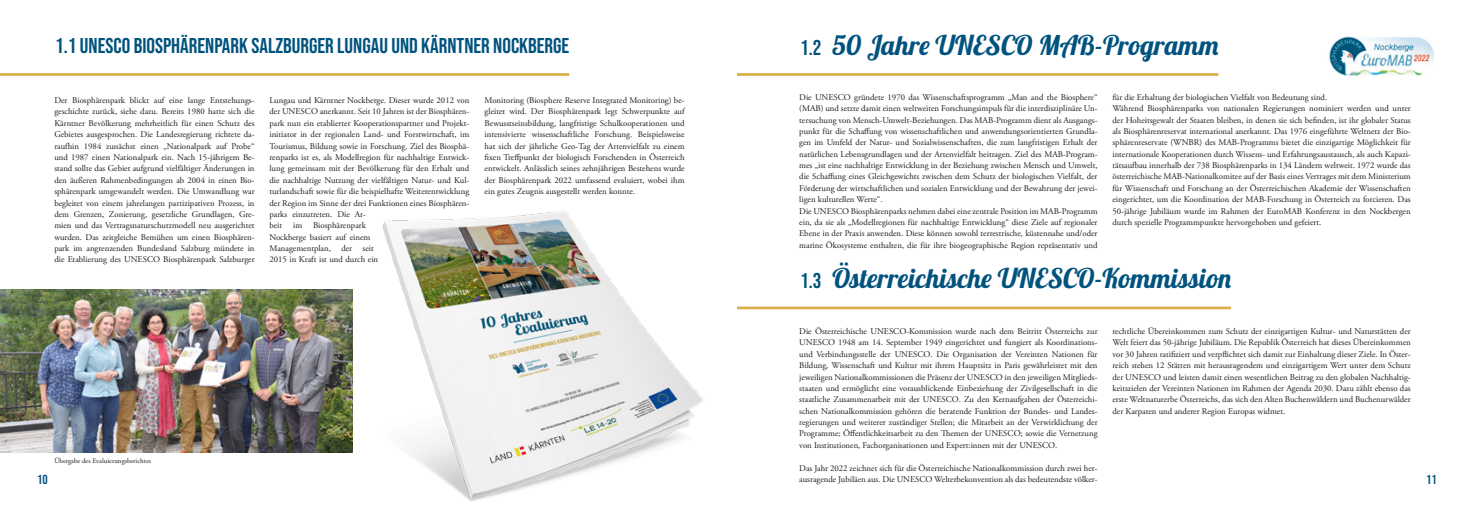
<style>
.page{position:relative;width:1474px;height:521px;background:#fff}
.page>*{position:absolute;margin:0;border:0;box-sizing:border-box;transform-origin:0 0}
.t1{font:27.12px "Lobster 1.4";color:#00537e}
.t2{font:21.44px "Bebas Neue";color:#00537e}
.t3{font:13.12px "Bebas Neue";color:#00537e}
.t4{font:8.75px/11.4px "Adobe Garamond Pro";color:#1d1d1b;text-align:justify}
.t5{font:7px "Adobe Garamond Pro";color:#1d1d1b}
</style>
<div class="page">
<hr style="left:0;top:73px;width:569px;height:3px;background:#d8ac43">
<img style="left:0;top:289px;width:352px;height:164px">
<hr style="left:737px;top:73px;width:481px;height:3px;background:#d8ac43">
<hr style="left:737px;top:307px;width:493px;height:2px;background:#d8ac43">
<img style="left:1329px;top:36px;width:105px;height:40px">
<img style="left:382px;top:210px;width:322px;height:291px">
<p class="t2" style="left:55px;top:34px;width:515px">1.1 UNESCO BIOSPHÄRENPARK SALZBURGER LUNGAU UND KÄRNTNER NOCKBERGE</p>
<p class="t4" style="left:54px;top:95px;width:202px">Der Biosphärenpark blickt auf eine lange Entstehungs&shy;geschichte zurück, siehe dazu. Bereits 1980 hatte sich die Kärntner Bevölkerung mehrheitlich für einen Schutz des Gebietes ausgesprochen. Die Landesregierung richtete da&shy;raufhin 1984 zunächst einen „Nationalpark auf Probe“ und 1987 einen Nationalpark ein. Nach 15-jährigem Be&shy;stand sollte das Gebiet aufgrund vielfältiger Änderungen in den äußeren Rahmenbedingungen ab 2004 in einen Bio&shy;sphärenpark umgewandelt werden. Die Umwandlung war begleitet von einem jahrelangen partizipativen Prozess, in dem Grenzen, Zonierung, gesetzliche Grundlagen, Gre&shy;mien und das Vertragsnaturschutzmodell neu ausgerichtet wurden. Das zeitgleiche Bemühen um einen Biosphären&shy;park im angrenzenden Bundesland Salzburg mündete in die Etablierung des UNESCO Biosphärenpark Salzburger</p>
<p class="t4" style="left:269px;top:95px;width:201px;text-align:left">Lungau und Kärntner Nockberge. Dieser wurde 2012 von der UNESCO anerkannt. Seit 10 Jahren ist der Biosphären&shy;park nun ein etablierter Kooperationspartner und Projekt&shy;initiator in der regionalen Land- und Forstwirtschaft, im Tourismus, Bildung sowie in Forschung. Ziel des Biosphä&shy;renparks ist es, als Modellregion für nachhaltige Entwick&shy;lung gemeinsam mit der Bevölkerung für den Erhalt und die nachhaltige Nutzung der vielfältigen Natur- und Kul&shy;turlandschaft sowie für die beispielhafte Weiterentwicklung der Region im Sinne der drei Funktionen eines Biosphären&shy;parks einzutreten. Die Ar-<br>beit im Biosphärenpark<br>Nockberge basiert auf einem<br>Managementplan, der seit<br>2015 in Kraft ist und durch ein</p>
<p class="t4" style="left:484px;top:95px;width:201px">Monitoring (Biosphere Reserve Integrated Monitoring) be&shy;gleitet wird. Der Biosphärenpark legt Schwerpunkte auf Bewusstseinsbildung, langfristige Schulkooperationen und intensivierte wissenschaftliche Forschung. Beispielsweise hat sich der jährliche Geo-Tag der Artenvielfalt zu einem fixen Treffpunkt der biologisch Forschenden in Österreich entwickelt. Anlässlich seines zehnjährigen Bestehens wurde der Biosphärenpark 2022 umfassend evaluiert, wobei ihm ein gutes Zeugnis ausgestellt werden konnte.</p>
<p class="t2" style="left:800px;top:35px;width:23px">1.2</p>
<p class="t1" style="left:832px;top:28px;width:388px">50 Jahre UNESCO MAB-Programm</p>
<p class="t4" style="left:799px;top:92px;width:300px">Die UNESCO gründete 1970 das Wissenschaftsprogramm „Man and the Biosphere“ (MAB) und setzte damit einen weltweiten Forschungsimpuls für die interdisziplinäre Un&shy;tersuchung von Mensch-Umwelt-Beziehungen. Das MAB-Programm dient als Ausgangs&shy;punkt für die Schaffung von wissenschaftlichen und anwendungsorientierten Grundla&shy;gen im Umfeld der Natur- und Sozialwissenschaften, die zum langfristigen Erhalt der natürlichen Lebensgrundlagen und der Artenvielfalt beitragen. Ziel des MAB-Program&shy;mes „ist eine nachhaltige Entwicklung in der Beziehung zwischen Mensch und Umwelt, die Schaffung eines Gleichgewichts zwischen dem Schutz der biologischen Vielfalt, der Förderung der wirtschaftlichen und sozialen Entwicklung und der Bewahrung der jewei&shy;ligen kulturellen Werte“.</p>
<p class="t4" style="left:799px;top:205px;width:300px">Die UNESCO Biosphärenparks nehmen dabei eine zentrale Position im MAB-Programm ein, da sie als „Modellregionen für nachhaltige Entwicklung“ diese Ziele auf regionaler Ebene in der Praxis anwenden. Diese können sowohl terrestrische, küstennahe und/oder marine Ökosysteme enthalten, die für ihre biogeographische Region repräsentativ und</p>
<p class="t4" style="left:1112px;top:92px;width:216px">für die Erhaltung der biologischen Vielfalt von Bedeutung sind.</p>
<p class="t4" style="left:1112px;top:103px;width:300px">Während Biosphärenparks von nationalen Regierungen nominiert werden und unter der Hoheitsgewalt der Staaten bleiben, in denen sie sich befinden, ist ihr globaler Status als Biosphärenreservat international anerkannt. Das 1976 eingeführte Weltnetz der Bio&shy;sphärenreservate (WNBR) des MAB-Programms bietet die einzigartige Möglichkeit für internationale Kooperationen durch Wissens- und Erfahrungsaustausch, als auch Kapazi&shy;tätsaufbau innerhalb der 738 Biosphärenparks in 134 Ländern weltweit. 1972 wurde das österreichische MAB-Nationalkomitee auf der Basis eines Vertrages mit dem Ministerium für Wissenschaft und Forschung an der Österreichischen Akademie der Wissenschaften eingerichtet, um die Koordination der MAB-Forschung in Österreich zu forcieren. Das 50-jährige Jubiläum wurde im Rahmen der EuroMAB Konferenz in den Nockbergen durch spezielle Programmpunkte hervorgehoben und gefeiert.</p>
<p class="t2" style="left:800px;top:269px;width:23px">1.3</p>
<p class="t1" style="left:832px;top:261px;width:400px">Österreichische UNESCO-Kommission</p>
<p class="t4" style="left:799px;top:326px;width:300px">Die Österreichische UNESCO-Kommission wurde nach dem Beitritt Österreichs zur UNESCO 1948 am 14. September 1949 eingerichtet und fungiert als Koordinations&shy;und Verbindungsstelle der UNESCO. Die Organisation der Vereinten Nationen für Bildung, Wissenschaft und Kultur mit ihrem Hauptsitz in Paris gewährleistet mit den jeweiligen Nationalkommissionen die Präsenz der UNESCO in den jeweiligen Mitglieds&shy;staaten und ermöglicht eine vorausblickende Einbeziehung der Zivilgesellschaft in die staatliche Zusammenarbeit mit der UNESCO. Zu den Kernaufgaben der Österreichi&shy;schen Nationalkommission gehören die beratende Funktion der Bundes- und Landes&shy;regierungen und weiterer zuständiger Stellen; die Mitarbeit an der Verwirklichung der Programme; Öffentlichkeitsarbeit zu den Themen der UNESCO; sowie die Vernetzung von Institutionen, Fachorganisationen und Expert:innen mit der UNESCO.</p>
<p class="t4" style="left:799px;top:462px;width:300px">Das Jahr 2022 zeichnet sich für die Österreichische Nationalkommission durch zwei her&shy;ausragende Jubiläen aus. Die UNESCO Welterbekonvention als das bedeutendste völker-</p>
<p class="t4" style="left:1112px;top:326px;width:300px">rechtliche Übereinkommen zum Schutz der einzigartigen Kultur- und Naturstätten der Welt feiert das 50-jährige Jubiläum. Die Republik Österreich hat dieses Übereinkommen vor 30 Jahren ratifiziert und verpflichtet sich damit zur Einhaltung dieser Ziele. In Öster&shy;reich stehen 12 Stätten mit herausragendem und einzigartigem Wert unter dem Schutz der UNESCO und leisten damit einen wesentlichen Beitrag zu den globalen Nachhaltig&shy;keitszielen der Vereinten Nationen im Rahmen der Agenda 2030. Dazu zählt ebenso das erste Weltnaturerbe Österreichs, das sich den Alten Buchenwäldern und Buchenurwälder der Karpaten und anderer Region Europas widmet.</p>
<p class="t5" style="left:54px;top:456px;width:98px">Übergabe des Evaluierungsberichtes</p>
<h3 class="t3" style="left:37px;top:472px;width:12px">10</h3>
<h3 class="t3" style="left:1426px;top:472px;width:12px">11</h3>
</div>
